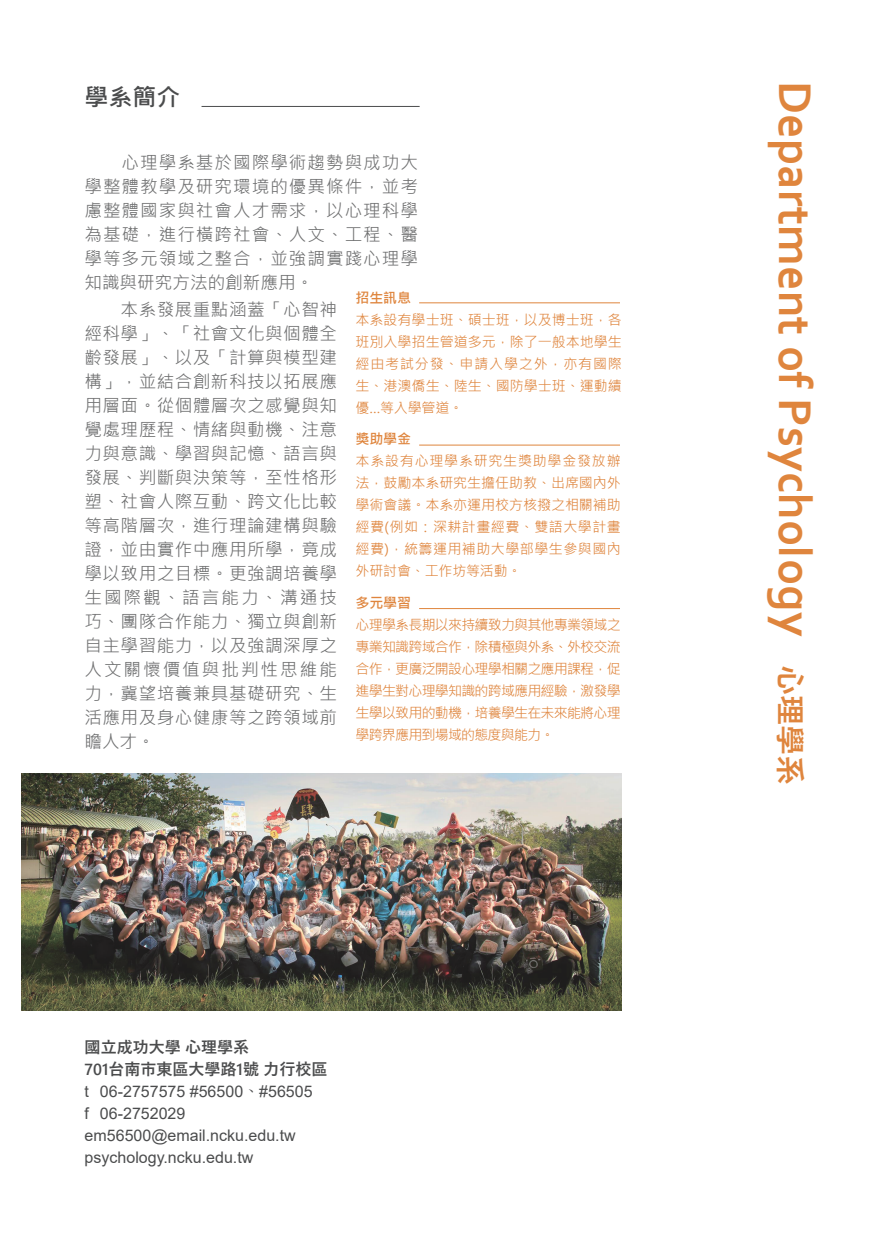
<style>
.page{position:relative;width:896px;height:1248px;background:#fff}
.page>*{position:absolute;margin:0;border:0;box-sizing:border-box;transform-origin:0 0}
.t1{font:700 48px "Corbel";color:#df853d}
.t2{font:700 30px "Yu Gothic UI";color:#df853d}
.t3{font:700 24px "Microsoft Jheng Hei";color:#4b4c4d}
.t4{font:17.6px/24px "Microsoft Jheng Hei";letter-spacing:.055em;color:#4b4c4d;text-align:justify}
.t5{font:16px/22px "Arial";color:#4b4c4d}
.t6{font:600 16px/22px "Yu Gothic UI";color:#4b4c4d}
.t7{font:14px/22px "Microsoft Jheng Hei";color:#df853d;text-align:justify}
.t8{font:700 14px "Microsoft Jheng Hei";letter-spacing:-.015em;color:#df853d}
.s1{font-family:"Adobe Ming Std";font-weight:300}
</style>
<div class="page">
<hr style="left:201px;top:106px;width:219px;height:1px;background:#4b4c4d">
<hr style="left:419px;top:302px;width:201px;height:1px;background:#df853d">
<hr style="left:419px;top:444px;width:201px;height:1px;background:#df853d">
<hr style="left:419px;top:608px;width:201px;height:1px;background:#df853d">
<img style="left:21px;top:773px;width:601px;height:237px">
<hr style="left:680px;top:1px;width:1px;height:1246px;background:#be1d2c">
<h3 class="t3" style="left:84px;top:83px;width:97px">學系簡介</h3>
<p class="t4" style="left:84px;top:151px;width:335px">　　心理學系基於國際學術趨勢與成功大學整體教學及研究環境的優異條件，並考慮整體國家與社會人才需求，以心理科學為基礎，進行橫跨社會、人文、工程、醫學等多元領域之整合，並強調實踐心理學知識與研究方法的創新應用。</p>
<p class="t8" style="left:355px;top:289px;width:57px">招生訊息</p>
<p class="t7" style="left:355px;top:309px;width:268px">本系設有學士班、碩士班，以及博士班，各班別入學招生管道多元，除了一般本地學生經由考試分發、申請入學之外，亦有國際生、港澳僑生、陸生、國防學士班、運動績優…等入學管道。</p>
<p class="t8" style="left:355px;top:430px;width:57px">獎助學金</p>
<p class="t7" style="left:355px;top:450px;width:267px">本系設有心理學系研究生獎助學金發放辦法，鼓勵本系研究生擔任助教、出席國內外學術會議。本系亦運用校方核撥之相關補助經費(例如：深耕計畫經費、雙語大學計畫經費)，統籌運用補助大學部學生參與國內外研討會、工作坊等活動。</p>
<p class="t8" style="left:355px;top:594px;width:57px">多元學習</p>
<p class="t7" style="left:355px;top:613px;width:267px">心理學系長期以來持續致力與其他專業領域之專業知識跨域合作，除積極與外系、外校交流合作，更廣泛開設心理學相關之應用課程，促進學生對心理學知識的跨域應用經驗，激發學生學以致用的動機，培養學生在未來能將心理學跨界應用到場域的態度與能力。</p>
<p class="t4" style="left:84px;top:297px;width:254px">　　本系發展重點涵蓋「心智神經科學」、「社會文化與個體全齡發展」、以及「計算與模型建構」，並結合創新科技以拓展應用層面。從個體層次之感覺與知覺處理歷程、情緒與動機、注意力與意識、學習與記憶、語言與發展、判斷與決策等，至性格形塑、社會人際互動、跨文化比較等高階層次，進行理論建構與驗證，並由實作中應用所學，竟成學以致用之目標。更強調培養學生國際觀、語言能力、溝通技巧、團隊合作能力、獨立與創新自主學習能力，以及強調深厚之人文關懷價值與批判性思維能力，冀望培養兼具基礎研究、生活應用及身心健康等之跨領域前瞻人才。</p>
<p class="t6" style="left:85px;top:1036px;width:244px">國立成功大學 心理學系<br>701台南市東區大學路1號 力行校區</p>
<p class="t5" style="left:85px;top:1080px;width:212px">t<br>f em56500@email.ncku.edu.tw psychology.ncku.edu.tw</p>
<p class="t5" style="left:100px;top:1080px;width:214px">06-2757575 #56500<span class="s1">、</span>#56505<br>06-2752029</p>
<h1 class="t1" style="left:825px;top:81px;width:556px;rotate:90deg">Department of Psychology</h1>
<h2 class="t2" style="left:807px;top:664px;width:121px;rotate:90deg">心理學系</h2>
</div>
